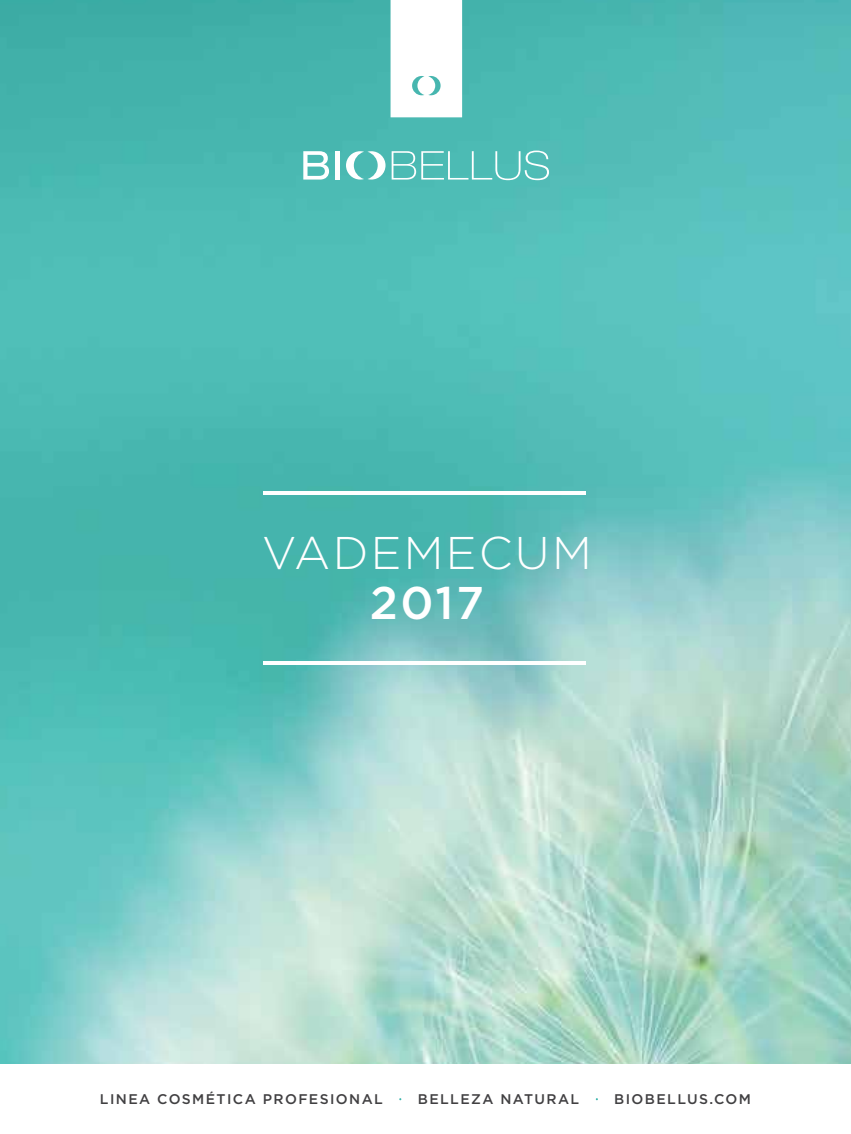
<style>
.page{position:relative;width:851px;height:1134px;background:#fff}
.page>*{position:absolute;margin:0;border:0;box-sizing:border-box;transform-origin:0 0}
.t1{font:300 45.8px "Gotham";letter-spacing:.05em;color:#fff}
.t2{font:500 45.8px "Gotham";color:#fff}
.t3{font:500 14px "Gotham";letter-spacing:.1em;color:#414042}
</style>
<div class="page">
<img style="left:0;top:0;width:850px;height:1063px">
<svg style="left:390px;top:0;width:72px;height:117px"></svg>
<svg style="left:346px;top:151px;width:39px;height:29px"></svg>
<svg style="left:303px;top:151px;width:26px;height:29px"></svg>
<div style="left:335px;top:151px;width:5px;height:29px;background:#fff"></div>
<svg style="left:391px;top:151px;width:158px;height:29px;background:#6ac6c1"></svg>
<hr style="left:263px;top:491px;width:323px;height:4px;background:#fff">
<hr style="left:263px;top:661px;width:323px;height:4px;background:#fff">
<h1 class="t1" style="left:262px;top:524px;width:331px">VADEMECUM</h1>
<h1 class="t2" style="left:370px;top:573px;width:115px">2017</h1>
<p class="t3" style="left:100px;top:1090px;width:284px">LINEA COSMÉTICA PROFESIONAL</p>
<p class="t3" style="left:418px;top:1090px;width:163px">BELLEZA NATURAL</p>
<p class="t3" style="left:614px;top:1090px;width:138px">BIOBELLUS.COM</p>
</div>
